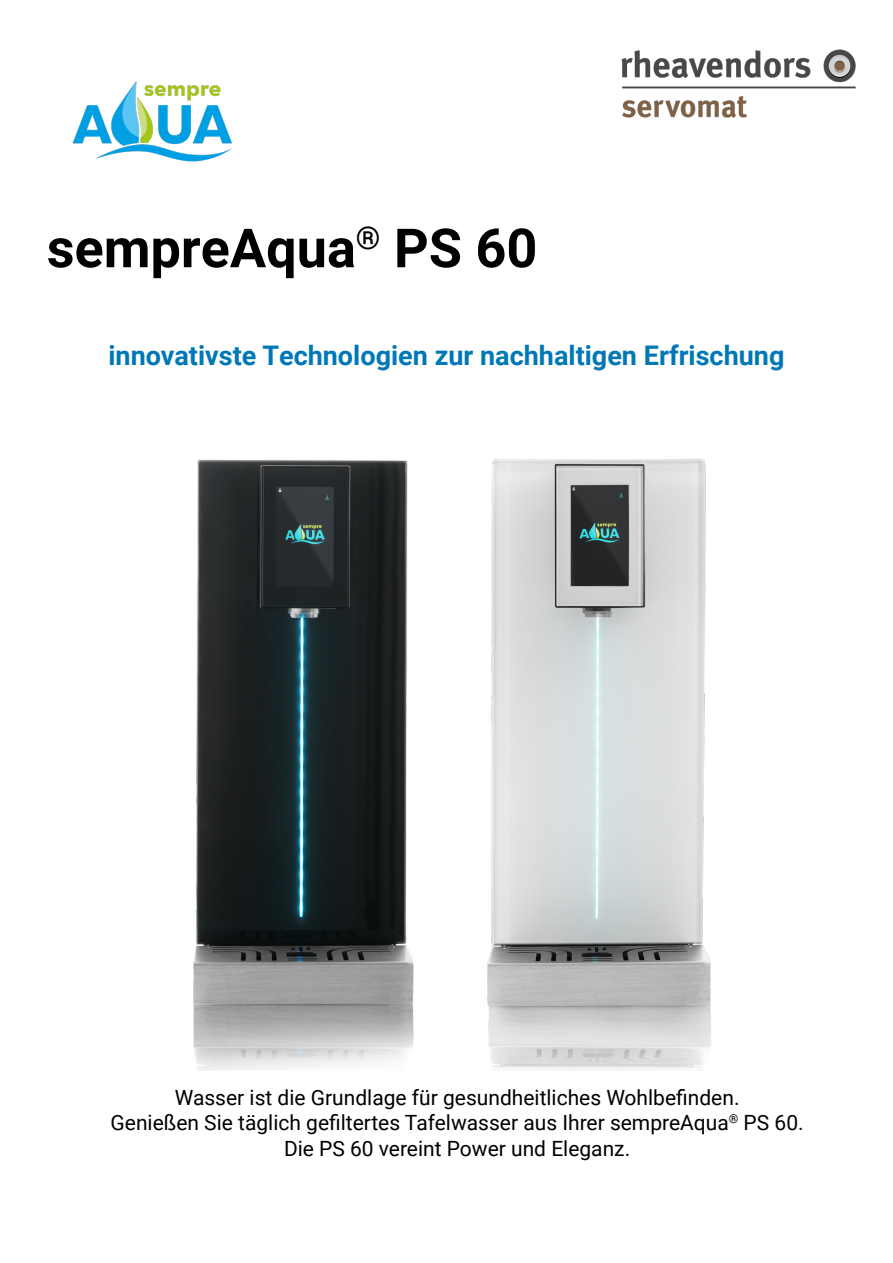
<style>
.page{position:relative;width:893px;height:1263px;background:#fff}
.page>*{position:absolute;margin:0;border:0;box-sizing:border-box;transform-origin:0 0}
.t1{font:700 54px "Roboto";color:#000}
.t2{font:700 27px "Roboto";color:#0078b6}
.t3{font:21px/25.2px "Roboto";color:#000;text-align:center}
</style>
<div class="page">
<img style="left:621px;top:49px;width:235px;height:69px">
<img style="left:72px;top:81px;width:160px;height:81px">
<img style="left:637px;top:459px;width:74px;height:611px">
<img style="left:193px;top:459px;width:444px;height:611px">
<h1 class="t1" style="left:47px;top:210px;width:492px">sempreAqua<sup>®</sup> PS 60</h1>
<p class="t2" style="left:108px;top:337px;width:677px">innovativste Technologien zur nachhaltigen Erfrischung</p>
<p class="t3" style="left:111px;top:1084px;width:695px">Wasser ist die Grundlage für gesundheitliches Wohlbefinden.<br>Genießen Sie täglich gefiltertes Tafelwasser aus Ihrer sempreAqua<sup>®</sup> PS 60.<br>Die PS 60 vereint Power und Eleganz.</p>
</div>
